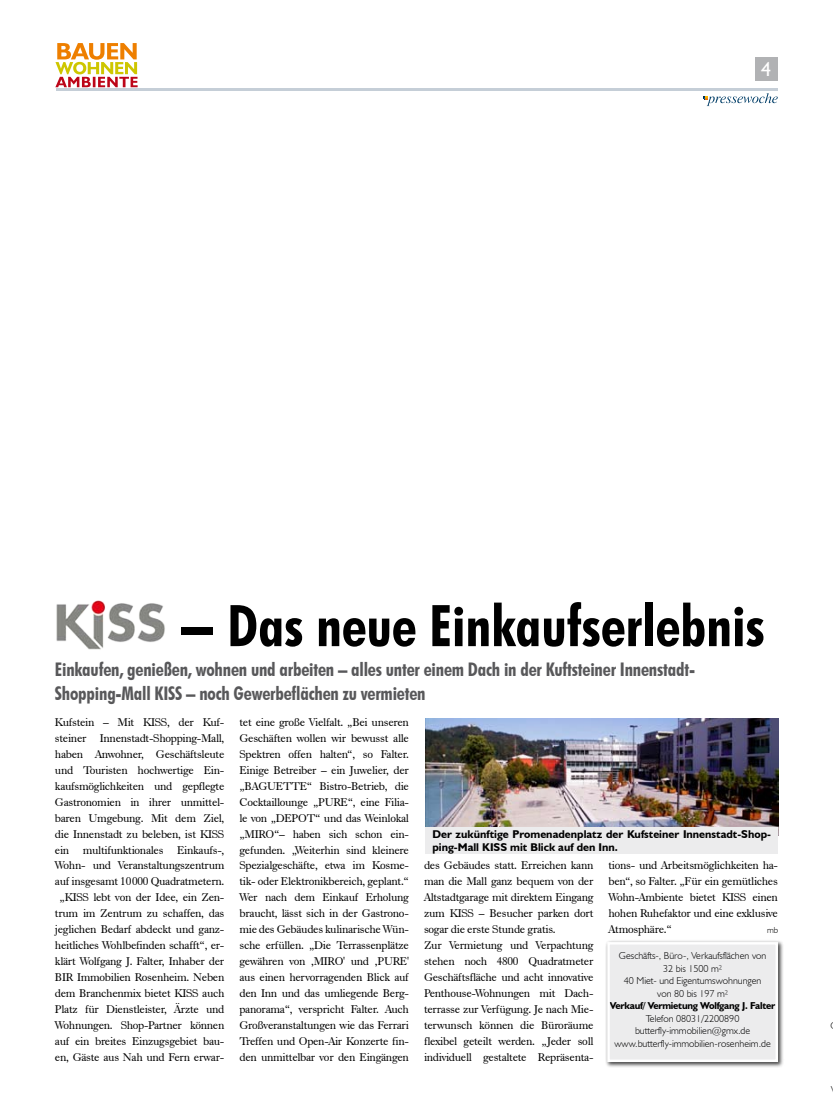
<style>
.page{position:relative;width:833px;height:1117px;background:#fff}
.page>*{position:absolute;margin:0;border:0;box-sizing:border-box;transform-origin:0 0}
.t1{font:700 condensed 57.5px "Futura BT";color:#000}
.t2{font:20px "Humanist 521 BT";color:#fff}
.t3{font:700 condensed 18.75px/23.8px "Futura BT";letter-spacing:-.01em;color:#58585a}
.t4{font:11.5px/16px "Dutch 766 BT Roman A";letter-spacing:-.025em;color:#000;text-align:justify}
.t5{font:700 11.25px/13.5px "Humanist 521 BT";color:#000}
.t6{font:300 10px/12.5px "Humanist 521 BT";color:#000;text-align:center}
.t7{font:700 10px "Humanist 521 BT";letter-spacing:-.025em;color:#000}
.t8{font:300 8.75px "Humanist 521 BT";color:#000}
.s1{font-size:63.75px}
</style>
<div class="page">
<div style="left:754px;top:57px;width:23px;height:24px;background:#b1b2b4"></div>
<svg style="left:703px;top:93px;width:75px;height:14px"></svg>
<hr style="left:56px;top:88px;width:721px;height:3px;background:#c5ced7">
<svg style="left:55px;top:43px;width:83px;height:44px"></svg>
<img style="left:425px;top:718px;width:353px;height:108px">
<div style="left:425px;top:826px;width:353px;height:27px;background:#ececed"></div>
<img style="left:56px;top:600px;width:109px;height:50px">
<div style="left:604px;top:939px;width:180px;height:128px;background:#000;opacity:.75"></div>
<div style="left:608px;top:943px;width:169px;height:117px;background:#ececed"></div>
<div style="left:607px;top:941px;width:171px;height:120px;border:2px solid #fff"></div>
<h2 class="t2" style="left:761px;top:57px;width:12px">4</h2>
<h1 class="t1" style="left:181px;top:590px;width:585px"><span class="s1">–</span> Das neue Einkaufserlebnis</h1>
<h3 class="t3" style="left:55px;top:657px;width:642px">Einkaufen, genießen, wohnen und arbeiten – alles unter einem Dach in der Kuftsteiner Innenstadt-<br>Shopping-Mall KISS – noch Gewerbeflächen zu vermieten</h3>
<p class="t4" style="left:55px;top:713px;width:171px;text-align:center">Kufstein – Mit KISS, der Kuf&shy;steiner Innenstadt-Shopping-Mall, haben Anwohner, Geschäftsleute und Touristen hochwertige Ein&shy;kaufsmöglichkeiten und gepflegte Gastronomien in ihrer unmittel&shy;baren Umgebung. Mit dem Ziel, die Innenstadt zu beleben, ist KISS ein multifunktionales Einkaufs-, Wohn- und Veranstaltungszentrum auf insgesamt 10000 Quadratmetern. „KISS lebt von der Idee, ein Zen&shy;trum im Zentrum zu schaffen, das jeglichen Bedarf abdeckt und ganz&shy;heitliches Wohlbefinden schafft“, er&shy;klärt Wolfgang J. Falter, Inhaber der BIR Immobilien Rosenheim. Neben dem Branchenmix bietet KISS auch Platz für Dienstleister, Ärzte und Wohnungen. Shop-Partner können auf ein breites Einzugsgebiet bau&shy;en, Gäste aus Nah und Fern erwar-</p>
<p class="t4" style="left:239px;top:713px;width:171px">tet eine große Vielfalt. „Bei unseren Geschäften wollen wir bewusst alle Spektren offen halten“, so Falter.<br>Einige Betreiber – ein Juwelier, der „BAGUETTE“ Bistro-Betrieb, die Cocktaillounge „PURE“, eine Filia&shy;le von „DEPOT“ und das Weinlokal „MIRO“– haben sich schon ein&shy;gefunden. „Weiterhin sind kleinere Spezialgeschäfte, etwa im Kosme&shy;tik- oder Elektronikbereich, geplant.“ Wer nach dem Einkauf Erholung braucht, lässt sich in der Gastrono&shy;mie des Gebäudes kulinarische Wün&shy;sche erfüllen. „Die Terrassenplätze gewähren von ,MIRO' und ,PURE' aus einen hervorragenden Blick auf den Inn und das umliegende Berg&shy;panorama“, verspricht Falter. Auch Großveranstaltungen wie das Ferrari Treffen und Open-Air Konzerte fin&shy;den unmittelbar vor den Eingängen</p>
<p class="t5" style="left:432px;top:826px;width:340px">Der zukünftige Promenadenplatz der Kufsteiner Innenstadt-Shop&shy;ping-Mall KISS mit Blick auf den Inn.</p>
<p class="t4" style="left:424px;top:857px;width:171px;text-align:left">des Gebäudes statt. Erreichen kann man die Mall ganz bequem von der Altstadtgarage mit direktem Eingang zum KISS – Besucher parken dort sogar die erste Stunde gratis.<br>Zur Vermietung und Verpachtung stehen noch 4800 Quadratmeter Geschäftsfläche und acht innovative Penthouse-Wohnungen mit Dach&shy;terrasse zur Verfügung. Je nach Mie&shy;terwunsch können die Büroräume flexibel geteilt werden. „Jeder soll individuell gestaltete Repräsenta-</p>
<p class="t4" style="left:608px;top:857px;width:171px">tions- und Arbeitsmöglichkeiten ha&shy;ben“, so Falter. „Für ein gemütliches Wohn-Ambiente bietet KISS einen hohen Ruhefaktor und eine exklusive Atmosphäre.“</p>
<p class="t8" style="left:767px;top:924px;width:12px">mb</p>
<p class="t6" style="left:619px;top:949px;width:149px">Geschäfts-, Büro-, Verkaufsflächen von<br>32 bis 1500 m²<br>40 Miet- und Eigentumswohnungen von 80 bis 197 m²</p>
<p class="t7" style="left:610px;top:999px;width:167px">Verkauf/ Vermietung Wolfgang J. Falter</p>
<p class="t6" style="left:614px;top:1011px;width:158px">Telefon 08031/2200890 butterfly-immobilien@gmx.de www.butterfly-immobilien-rosenheim.de</p>
</div>
